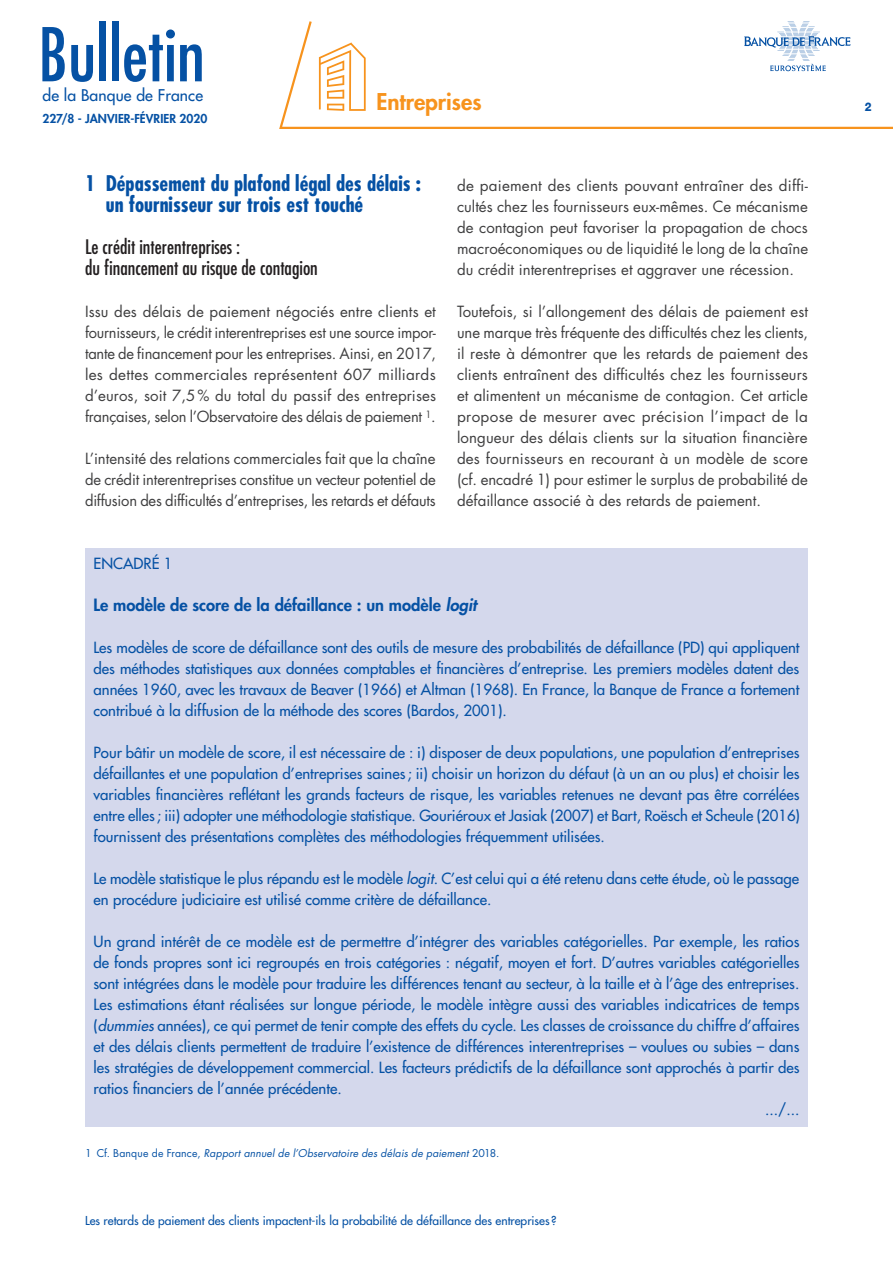
<style>
.page{position:relative;width:893px;height:1263px;background:#fff}
.page>*{position:absolute;margin:0;border:0;box-sizing:border-box;transform-origin:0 0}
.t1{font:condensed 72px "Futura Std";color:#0551a4}
.t2{font:800 22.5px "Futura Std";color:#f7931d}
.t3{font:700 condensed 21px/21px "Futura Std";color:#0551a4}
.t4{font:condensed 19.5px/21px "Futura Std";color:#231f20}
.t5{font:800 16.5px "Futura Std";color:#0551a4}
.t6{font:500 15.75px "Futura Std";letter-spacing:.01em;color:#0551a4}
.t7{font:500 15px/21px "Futura Std";color:#0551a4;text-align:justify}
.t8{font:15px/21px "Futura Std";letter-spacing:-.005em;color:#3e3e3f;text-align:justify}
.t9{font:500 12px "Futura Std";color:#0551a4}
.t10{font:800 12px "Futura Std";letter-spacing:.005em;color:#0551a4}
.t11{font:800 12px "Helvetica Neue LT Std";color:#0551a4;scale:.9 1}
.t12{font:italic 10.5px "Futura Std";letter-spacing:.015em;color:#0551a4}
.s1{font-style:italic}
.s2{font-style:normal}
</style>
<div class="page">
<svg style="left:279px;top:21px;width:614px;height:108px"></svg>
<svg style="left:744px;top:22px;width:106px;height:49px"></svg>
<svg style="left:319px;top:42px;width:47px;height:69px"></svg>
<div style="left:85px;top:548px;width:723px;height:579px;background:#d4d8ec"></div>
<h1 class="t1" style="left:38px;top:12px;width:168px">Bulletin</h1>
<p class="t6" style="left:43px;top:86px;width:162px">de la Banque de France</p>
<p class="t10" style="left:43px;top:111px;width:166px">227/8 - JANVIER-FÉVRIER 2020</p>
<h2 class="t2" style="left:376px;top:88px;width:107px">Entreprises</h2>
<p class="t11" style="left:865px;top:99px;width:9px">2</p>
<h3 class="t3" style="left:106px;top:173px;width:317px;text-indent:-21px">1 Dépassement du plafond légal des délais : un fournisseur sur trois est touché</h3>
<h3 class="t4" style="left:85px;top:236px;width:234px">Le crédit interentreprises :<br>du financement au risque de contagion</h3>
<p class="t8" style="left:85px;top:301px;width:353px">Issu des délais de paiement négociés entre clients et fournisseurs, le crédit interentreprises est une source impor&shy;tante de financement pour les entreprises. Ainsi, en 2017, les dettes commerciales représentent 607 milliards d’euros, soit 7,5% du total du passif des entreprises françaises, selon l’Observatoire des délais de paiement <sup>1</sup>.</p>
<p class="t8" style="left:85px;top:448px;width:352px">L’intensité des relations commerciales fait que la chaîne de crédit interentreprises constitue un vecteur potentiel de diffusion des difficultés d’entreprises, les retards et défauts</p>
<p class="t8" style="left:457px;top:175px;width:352px">de paiement des clients pouvant entraîner des diffi&shy;cultés chez les fournisseurs eux-mêmes. Ce mécanisme de contagion peut favoriser la propagation de chocs macroéconomiques ou de liquidité le long de la chaîne du crédit interentreprises et aggraver une récession.</p>
<p class="t8" style="left:457px;top:301px;width:352px">Toutefois, si l’allongement des délais de paiement est une marque très fréquente des difficultés chez les clients, il reste à démontrer que les retards de paiement des clients entraînent des difficultés chez les fournisseurs et alimentent un mécanisme de contagion. Cet article propose de mesurer avec précision l’impact de la longueur des délais clients sur la situation financière des fournisseurs en recourant à un modèle de score (cf. encadré 1) pour estimer le surplus de probabilité de défaillance associé à des retards de paiement.</p>
<p class="t7" style="left:94px;top:553px;width:80px">ENCADRÉ 1</p>
<p class="t5" style="left:94px;top:595px;width:385px">Le modèle de score de la défaillance : un modèle <span class="s1">logit</span></p>
<p class="t7" style="left:94px;top:637px;width:707px">Les modèles de score de défaillance sont des outils de mesure des probabilités de défaillance (PD) qui appliquent des méthodes statistiques aux données comptables et financières d’entreprise. Les premiers modèles datent des années 1960, avec les travaux de Beaver (1966) et Altman (1968). En France, la Banque de France a fortement contribué à la diffusion de la méthode des scores (Bardos, 2001).</p>
<p class="t7" style="left:94px;top:742px;width:708px">Pour bâtir un modèle de score, il est nécessaire de : i) disposer de deux populations, une population d’entreprises défaillantes et une population d’entreprises saines; ii) choisir un horizon du défaut (à un an ou plus) et choisir les variables financières reflétant les grands facteurs de risque, les variables retenues ne devant pas être corrélées entre elles; iii) adopter une méthodologie statistique. Gouriéroux et Jasiak (2007) et Bart, Roësch et Scheule (2016) fournissent des présentations complètes des méthodologies fréquemment utilisées.</p>
<p class="t7" style="left:94px;top:868px;width:707px">Le modèle statistique le plus répandu est le modèle <span class="s1">logit</span>. C’est celui qui a été retenu dans cette étude, où le passage en procédure judiciaire est utilisé comme critère de défaillance.</p>
<p class="t7" style="left:94px;top:931px;width:708px">Un grand intérêt de ce modèle est de permettre d’intégrer des variables catégorielles. Par exemple, les ratios</p>
<p class="t7" style="left:94px;top:952px;width:707px">de fonds propres sont ici regroupés en trois catégories : négatif, moyen et fort. D’autres variables catégorielles</p>
<p class="t7" style="left:94px;top:973px;width:707px">sont intégrées dans le modèle pour traduire les différences tenant au secteur, à la taille et à l’âge des entreprises.</p>
<p class="t7" style="left:94px;top:994px;width:707px">Les estimations étant réalisées sur longue période, le modèle intègre aussi des variables indicatrices de temps</p>
<p class="t7" style="left:94px;top:1015px;width:707px">(<span class="s1">dummies</span> années), ce qui permet de tenir compte des effets du cycle. Les classes de croissance du chiffre d’affaires</p>
<p class="t7" style="left:94px;top:1036px;width:707px">et des délais clients permettent de traduire l’existence de différences interentreprises – voulues ou subies – dans</p>
<p class="t7" style="left:94px;top:1057px;width:707px">les stratégies de développement commercial. Les facteurs prédictifs de la défaillance sont approchés à partir des</p>
<p class="t7" style="left:94px;top:1078px;width:250px">ratios financiers de l’année précédente.</p>
<p class="t7" style="left:765px;top:1099px;width:36px">.../...</p>
<p class="t12" style="left:85px;top:1146px;width:416px"><span class="s2">1 Cf. Banque de France,</span> Rapport annuel de l’Observatoire des délais de paiement <span class="s2">2018.</span></p>
<p class="t9" style="left:85px;top:1213px;width:473px">Les retards de paiement des clients impactent-ils la probabilité de défaillance des entreprises ?</p>
</div>
